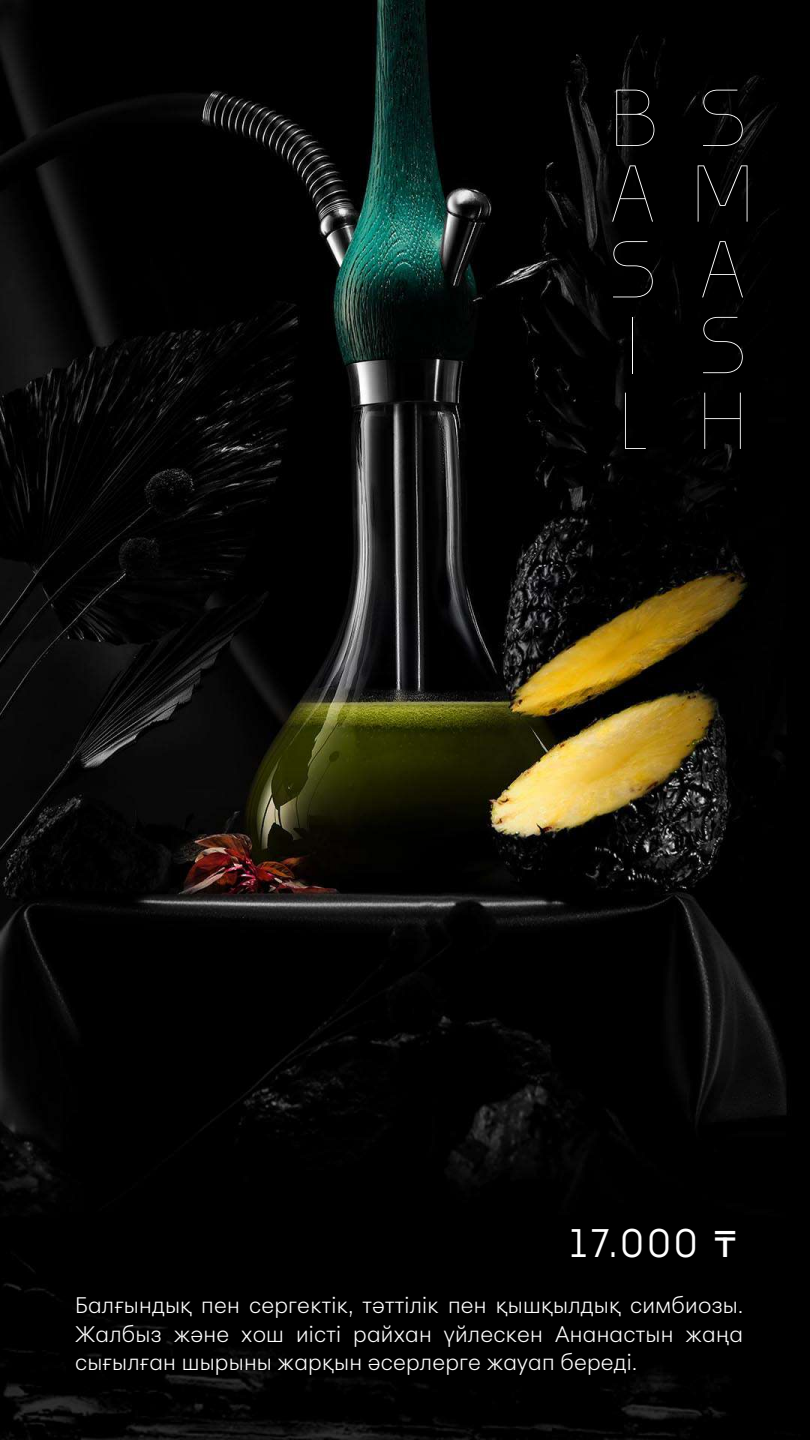
<style>
.page{position:relative;width:810px;height:1440px;background:#fff}
.page>*{position:absolute;margin:0;border:0;box-sizing:border-box;transform-origin:0 0}
.t1{font:100 75px/75.8px "Noka Trial";color:#fff}
.t2{font:500 37.2px "Noka Trial";color:#fff}
.t3{font:22.5px/28.5px "Peridot PE Variable";letter-spacing:.01em;color:#fff;text-align:justify}
.s1{font-family:"Peridot PE Variable";font-weight:400}
</style>
<div class="page">
<img style="left:0;top:0;width:810px;height:1440px">
<h1 class="t1" style="left:608px;top:78px;width:48px">B<br>A<br>S<br>I<br>L</h1>
<h1 class="t1" style="left:689px;top:78px;width:60px;text-align:justify">S M A S H</h1>
<h2 class="t2" style="left:568px;top:1220px;width:171px">17.000 <span class="s1">₸</span></h2>
<p class="t3" style="left:75px;top:1289px;width:669px">Балғындық пен сергектік, тәттілік пен қышқылдық симбиозы.<br>Жалбыз және хош иісті райхан үйлескен Ананастын жаңа сығылған шырыны жарқын әсерлерге жауап береді.</p>
</div>
